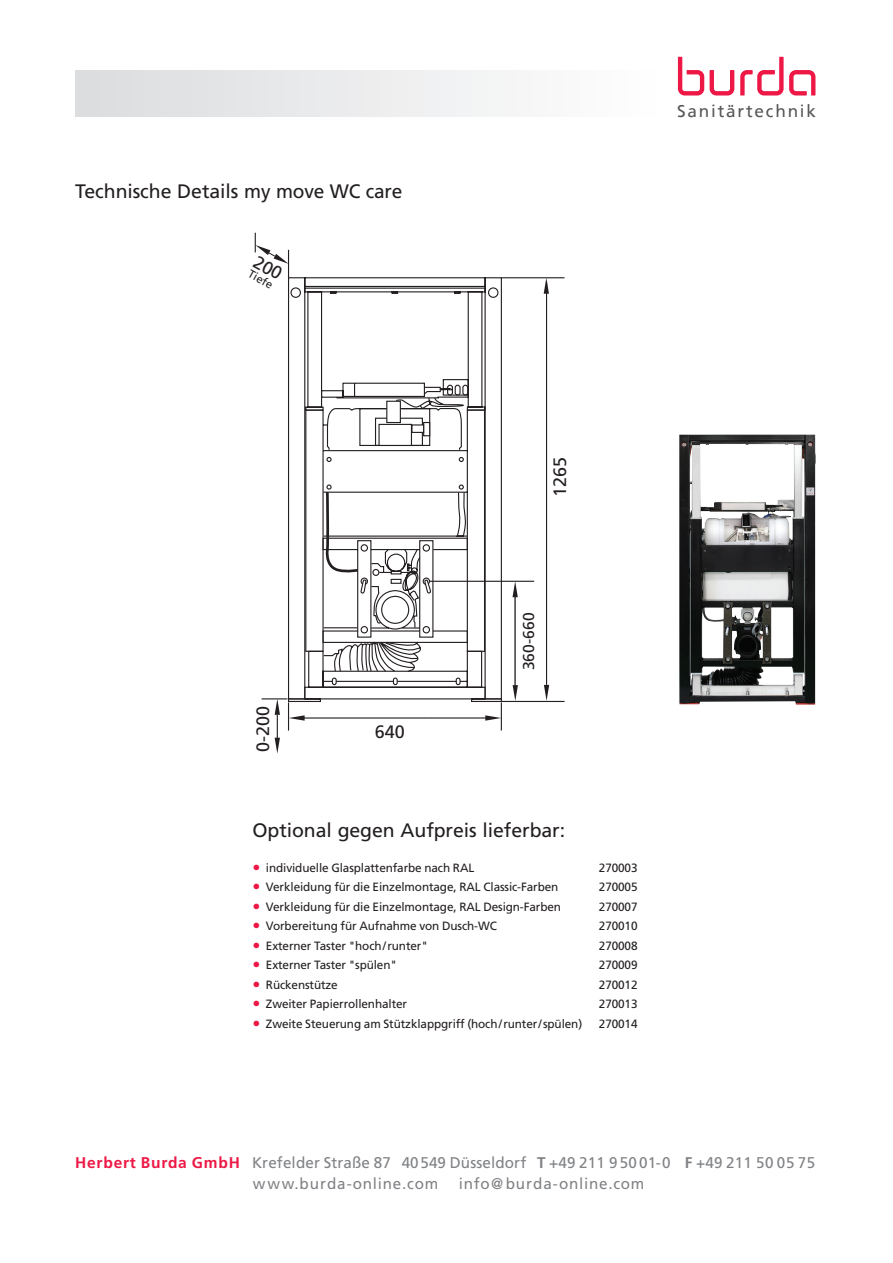
<style>
.page{position:relative;width:893px;height:1263px;background:#fff}
.page>*{position:absolute;margin:0;border:0;box-sizing:border-box;transform-origin:0 0}
.t1{font:19.5px "Frutiger LT Std";letter-spacing:-.005em;color:#231f20}
.t2{font:18px "Frutiger";color:#231f20}
.t3{font:17.25px "Frutiger";letter-spacing:.105em;color:#57585a}
.t4{font:15.75px "Frutiger";color:#231f20}
.t5{font:15.45px/21.1px "Frutiger LT Std";letter-spacing:.01em;color:#808285}
.t6{font:15.45px "Frutiger LT Std";letter-spacing:.05em;color:#808285}
.t7{font:12px "Frutiger LT Std";letter-spacing:-.01em;color:#231f20}
.t8{font:11.25px "Frutiger";color:#231f20}
.s1{font-size:15.9px;color:#ed1845}
.s2{font-weight:700;color:#ed1845}
.s3{font-weight:700}
</style>
<div class="page">
<div style="left:75px;top:71px;width:591px;height:45px;background:linear-gradient(to right,#dbdcde,#fff)"></div>
<svg style="left:710px;top:70px;width:24px;height:26px"></svg>
<svg style="left:678px;top:57px;width:26px;height:39px"></svg>
<svg style="left:740px;top:57px;width:75px;height:39px"></svg>
<svg style="left:275px;top:702px;width:5px;height:13px"></svg>
<svg style="left:275px;top:738px;width:5px;height:16px"></svg>
<hr style="left:300px;top:717px;width:190px;height:2px;background:#231f20">
<svg style="left:485px;top:715px;width:16px;height:6px"></svg>
<svg style="left:289px;top:715px;width:16px;height:6px"></svg>
<svg style="left:261px;top:250px;width:304px;height:452px"></svg>
<img style="left:679px;top:434px;width:136px;height:271px">
<svg style="left:254px;top:233px;width:35px;height:47px"></svg>
<h1 class="t1" style="left:75px;top:180px;width:329px">Technische Details my move WC care</h1>
<p class="t8" style="left:252px;top:267px;width:28px;rotate:29deg">Tiefe</p>
<h3 class="t3" style="left:677px;top:101px;width:140px">Sanitärtechnik</h3>
<h2 class="t2" style="left:252px;top:752px;width:47px;rotate:-90deg">0-200</h2>
<h2 class="t2" style="left:375px;top:721px;width:31px">640</h2>
<h2 class="t2" style="left:549px;top:497px;width:41px;rotate:-90deg">1265</h2>
<h3 class="t4" style="left:519px;top:670px;width:59px;rotate:-90deg">360-660</h3>
<h1 class="t1" style="left:252px;top:819px;width:314px">Optional gegen Aufpreis lieferbar:</h1>
<p class="t7" style="left:252px;top:860px;width:223px"><span class="s1">•</span> individuelle Glasplattenfarbe nach RAL</p>
<p class="t7" style="left:599px;top:860px;width:40px">270003</p>
<p class="t7" style="left:252px;top:880px;width:307px"><span class="s1">•</span> Verkleidung für die Einzelmontage, RAL Classic-Farben</p>
<p class="t7" style="left:599px;top:880px;width:40px">270005</p>
<p class="t7" style="left:252px;top:899px;width:310px"><span class="s1">•</span> Verkleidung für die Einzelmontage, RAL Design-Farben</p>
<p class="t7" style="left:599px;top:899px;width:40px">270007</p>
<p class="t7" style="left:252px;top:919px;width:246px"><span class="s1">•</span> Vorbereitung für Aufnahme von Dusch-WC</p>
<p class="t7" style="left:599px;top:919px;width:40px">270010</p>
<p class="t7" style="left:252px;top:938px;width:177px"><span class="s1">•</span> Externer Taster "hoch/runter"</p>
<p class="t7" style="left:599px;top:938px;width:40px">270008</p>
<p class="t7" style="left:252px;top:958px;width:146px"><span class="s1">•</span> Externer Taster "spülen"</p>
<p class="t7" style="left:599px;top:958px;width:40px">270009</p>
<p class="t7" style="left:252px;top:977px;width:87px"><span class="s1">•</span> Rückenstütze</p>
<p class="t7" style="left:599px;top:977px;width:40px">270012</p>
<p class="t7" style="left:252px;top:997px;width:156px"><span class="s1">•</span> Zweiter Papierrollenhalter</p>
<p class="t7" style="left:599px;top:997px;width:40px">270013</p>
<p class="t7" style="left:252px;top:1016px;width:331px"><span class="s1">•</span> Zweite Steuerung am Stützklappgriff (hoch/runter/spülen)</p>
<p class="t7" style="left:599px;top:1016px;width:40px">270014</p>
<p class="t5" style="left:253px;top:1152px;width:564px;text-indent:-178px"><span class="s2">Herbert Burda GmbH</span> Krefelder Straße 87 40549 Düsseldorf <span class="s3">T</span> +49 211 9 50 01-0 <span class="s3">F</span> +49 211 50 05 75 www.burda-online.com</p>
<p class="t6" style="left:459px;top:1175px;width:187px">info@burda-online.com</p>
</div>
